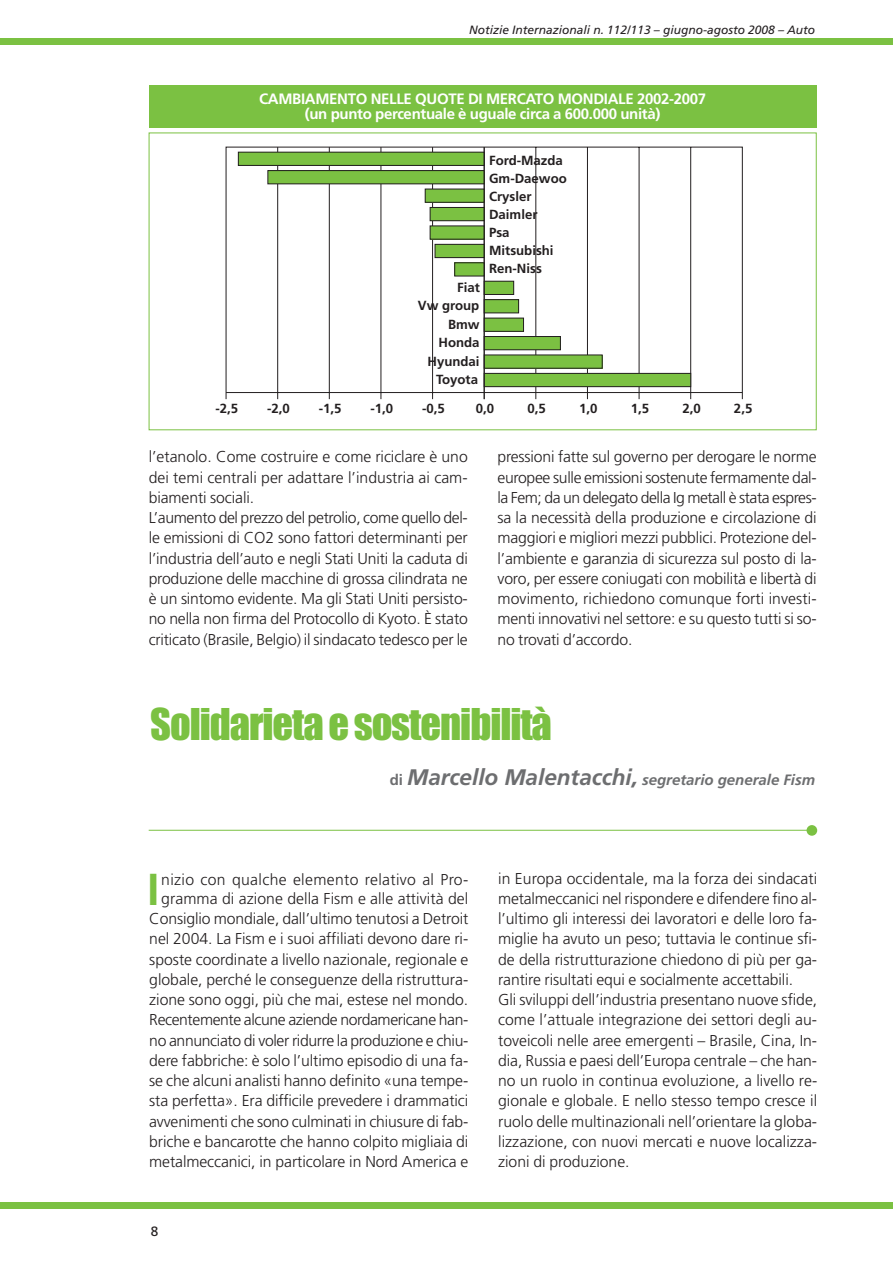
<style>
.page{position:relative;width:893px;height:1263px;background:#fff}
.page>*{position:absolute;margin:0;border:0;box-sizing:border-box;transform-origin:0 0}
.t1{font:700 44.7px "Frutiger";color:#7bc142}
.t2{font:40.5px "Impact";letter-spacing:-.025em;color:#7bc142}
.t3{font:300 15.75px/20.2px "Frutiger";letter-spacing:-.005em;color:#231f20}
.t4{font:700 15px/15px "Frutiger";letter-spacing:-.02em;color:#fff;text-align:center}
.t5{font:italic 700 15px "Frutiger";color:#6d6e70}
.t6{font:13.5px "Frutiger";color:#231f20}
.t7{font:700 13.2px/18px "Frutiger";color:#231f20}
.t8{font:italic 12px "Frutiger";color:#231f20}
.s1{font-style:normal}
.s2{font-size:22.5px}
</style>
<div class="page">
<div style="left:0;top:1202px;width:892px;height:6px;background:#7bc142"></div>
<div style="left:0;top:38px;width:892px;height:7px;background:#7bc142"></div>
<div style="left:806px;top:825px;width:11px;height:11px;background:#7bc142;border-radius:50%"></div>
<hr style="left:149px;top:830px;width:663px;height:1px;background:#7bc142">
<div style="left:149px;top:85px;width:667px;height:43px;background:#7bc142"></div>
<svg style="left:225px;top:147px;width:518px;height:253px"></svg>
<div style="left:238px;top:152px;width:246px;height:13px;background:#7bc142"></div>
<div style="left:238px;top:152px;width:246px;height:14px;border:1px solid #231f20"></div>
<div style="left:268px;top:171px;width:216px;height:13px;background:#7bc142"></div>
<div style="left:267px;top:170px;width:217px;height:14px;border:1px solid #231f20"></div>
<div style="left:425px;top:189px;width:59px;height:13px;background:#7bc142"></div>
<div style="left:425px;top:189px;width:59px;height:14px;border:1px solid #231f20"></div>
<div style="left:430px;top:207px;width:54px;height:14px;background:#7bc142"></div>
<div style="left:430px;top:207px;width:54px;height:14px;border:1px solid #231f20"></div>
<div style="left:430px;top:226px;width:54px;height:13px;background:#7bc142"></div>
<div style="left:435px;top:244px;width:49px;height:14px;background:#7bc142"></div>
<div style="left:435px;top:244px;width:49px;height:14px;border:1px solid #231f20"></div>
<div style="left:454px;top:263px;width:30px;height:13px;background:#7bc142"></div>
<div style="left:484px;top:281px;width:29px;height:13px;background:#7bc142"></div>
<div style="left:484px;top:281px;width:30px;height:14px;border:1px solid #231f20"></div>
<div style="left:484px;top:300px;width:34px;height:13px;background:#7bc142"></div>
<div style="left:484px;top:299px;width:35px;height:14px;border:1px solid #231f20"></div>
<div style="left:484px;top:318px;width:39px;height:13px;background:#7bc142"></div>
<div style="left:484px;top:318px;width:39px;height:14px;border:1px solid #231f20"></div>
<div style="left:484px;top:337px;width:76px;height:13px;background:#7bc142"></div>
<div style="left:484px;top:336px;width:76px;height:14px;border:1px solid #231f20"></div>
<div style="left:484px;top:355px;width:118px;height:13px;background:#7bc142"></div>
<div style="left:484px;top:373px;width:206px;height:14px;background:#7bc142"></div>
<div style="left:484px;top:373px;width:207px;height:14px;border:1px solid #231f20"></div>
<hr style="left:484px;top:147px;width:1px;height:252px;background:#231f20">
<p class="t8" style="left:469px;top:25px;width:348px">Notizie Internazionali n. 112/113 – giugno-agosto 2008 – Auto</p>
<p class="t4" style="left:259px;top:93px;width:448px">CAMBIAMENTO NELLE QUOTE DI MERCATO MONDIALE 2002-2007 (un punto percentuale è uguale circa a 600.000 unità)</p>
<p class="t7" style="left:489px;top:152px;width:79px">Ford-Mazda<br>Gm-Daewoo<br>Crysler<br>Daimler<br>Psa<br>Mitsubishi<br>Ren-Niss</p>
<p class="t7" style="left:418px;top:279px;width:63px;line-height:18.5px;text-align:right">Fiat<br>Vw group<br>Bmw<br>Honda<br>Hyundai<br>Toyota</p>
<p class="t7" style="left:215px;top:401px;width:24px">-2,5</p>
<p class="t7" style="left:267px;top:401px;width:24px">-2,0</p>
<p class="t7" style="left:319px;top:401px;width:24px">-1,5</p>
<p class="t7" style="left:370px;top:401px;width:24px">-1,0</p>
<p class="t7" style="left:422px;top:401px;width:24px">-0,5</p>
<p class="t7" style="left:476px;top:401px;width:20px">0,0</p>
<p class="t7" style="left:527px;top:401px;width:20px">0,5</p>
<p class="t7" style="left:579px;top:401px;width:20px">1,0</p>
<p class="t7" style="left:630px;top:401px;width:20px">1,5</p>
<p class="t7" style="left:682px;top:401px;width:20px">2,0</p>
<p class="t7" style="left:734px;top:401px;width:20px">2,5</p>
<p class="t3" style="left:149px;top:448px;width:320px">l’etanolo. Come costruire e come riciclare è uno dei temi centrali per adattare l’industria ai cam&shy;biamenti sociali.<br>L’aumento del prezzo del petrolio, come quello del&shy;le emissioni di CO2 sono fattori determinanti per l’industria dell’auto e negli Stati Uniti la caduta di produzione delle macchine di grossa cilindrata ne è un sintomo evidente. Ma gli Stati Uniti persisto&shy;no nella non firma del Protocollo di Kyoto. È stato criticato (Brasile, Belgio) il sindacato tedesco per le</p>
<p class="t3" style="left:497px;top:448px;width:320px;text-align:justify">pressioni fatte sul governo per derogare le norme europee sulle emissioni sostenute fermamente dal&shy;la Fem; da un delegato della Ig metall è stata espres&shy;sa la necessità della produzione e circolazione di maggiori e migliori mezzi pubblici. Protezione del&shy;l’ambiente e garanzia di sicurezza sul posto di la&shy;voro, per essere coniugati con mobilità e libertà di movimento, richiedono comunque forti investi&shy;menti innovativi nel settore: e su questo tutti si so&shy;no trovati d’accordo.</p>
<h2 class="t2" style="left:150px;top:711px;width:403px">Solidarieta e sostenibilità</h2>
<p class="t5" style="left:390px;top:774px;width:427px"><span class="s1">di</span> <span class="s2">Marcello Malentacchi,</span> segretario generale Fism</p>
<h1 class="t1" style="left:147px;top:872px;width:14px">I</h1>
<p class="t3" style="left:161px;top:871px;width:308px;line-height:18.8px">nizio con qualche elemento relativo al Pro&shy;gramma di azione della Fism e alle attività del</p>
<p class="t3" style="left:149px;top:910px;width:320px;text-align:justify">Consiglio mondiale, dall’ultimo tenutosi a Detroit nel 2004. La Fism e i suoi affiliati devono dare ri&shy;sposte coordinate a livello nazionale, regionale e globale, perché le conseguenze della ristruttura&shy;zione sono oggi, più che mai, estese nel mondo.<br>Recentemente alcune aziende nordamericane han&shy;no annunciato di voler ridurre la produzione e chiu&shy;dere fabbriche: è solo l’ultimo episodio di una fa&shy;se che alcuni analisti hanno definito «una tempe&shy;sta perfetta». Era difficile prevedere i drammatici avvenimenti che sono culminati in chiusure di fab&shy;briche e bancarotte che hanno colpito migliaia di metalmeccanici, in particolare in Nord America e</p>
<p class="t6" style="left:151px;top:1226px;width:9px">8</p>
<p class="t3" style="left:498px;top:869px;width:320px">in Europa occidentale, ma la forza dei sindacati metalmeccanici nel rispondere e difendere fino al&shy;l’ultimo gli interessi dei lavoratori e delle loro fa&shy;miglie ha avuto un peso; tuttavia le continue sfi&shy;de della ristrutturazione chiedono di più per ga&shy;rantire risultati equi e socialmente accettabili.<br>Gli sviluppi dell’industria presentano nuove sfide, come l’attuale integrazione dei settori degli au&shy;toveicoli nelle aree emergenti – Brasile, Cina, In&shy;dia, Russia e paesi dell’Europa centrale – che han&shy;no un ruolo in continua evoluzione, a livello re&shy;gionale e globale. E nello stesso tempo cresce il ruolo delle multinazionali nell’orientare la globa&shy;lizzazione, con nuovi mercati e nuove localizza&shy;zioni di produzione.</p>
</div>
